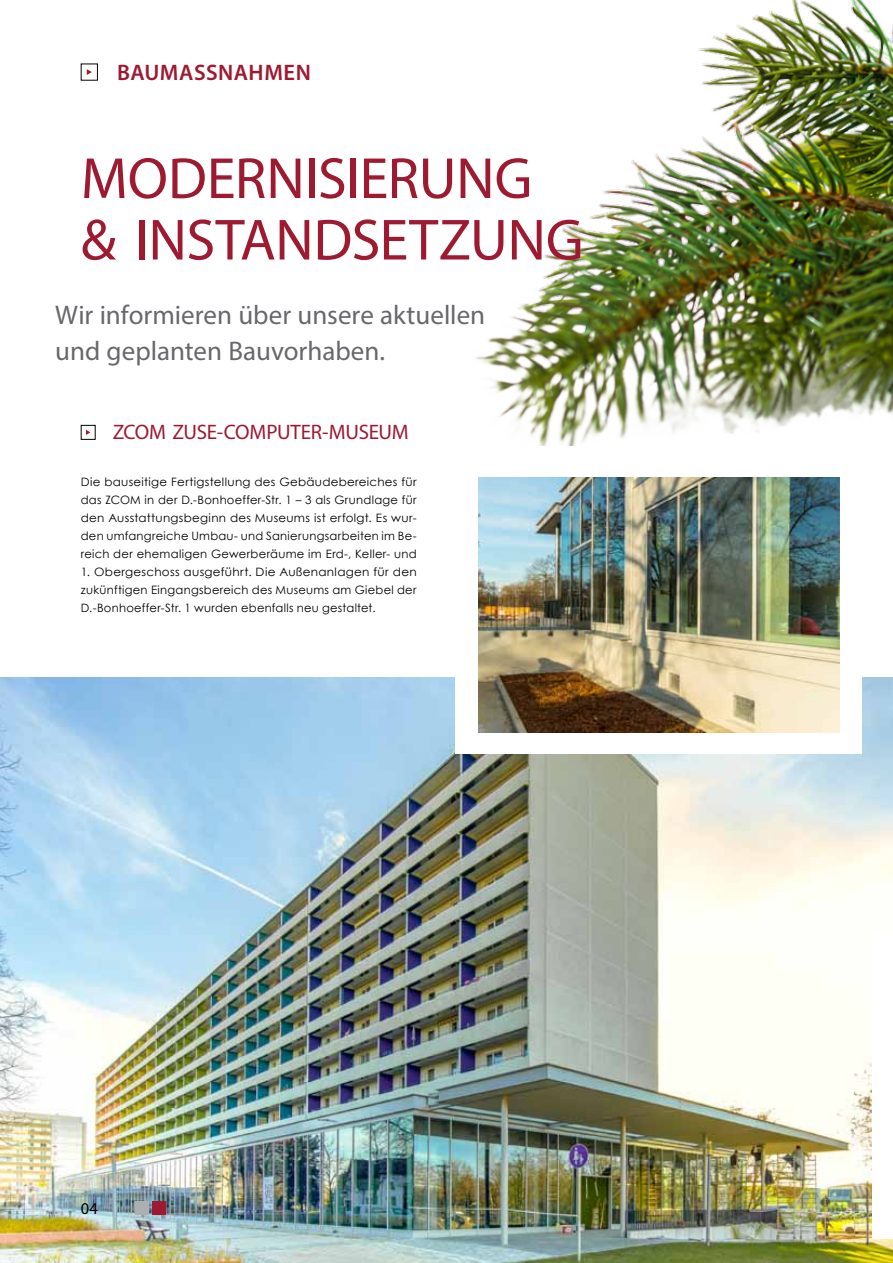
<style>
.page{position:relative;width:893px;height:1263px;background:#fff}
.page>*{position:absolute;margin:0;border:0;box-sizing:border-box;transform-origin:0 0}
.t1{font:58.5px/61.5px "Myriad Pro";letter-spacing:-.005em;color:#9e1a31}
.t2{font:27px/36px "Myriad Pro";color:#68676c}
.t3{font:600 22.5px "Myriad Pro";letter-spacing:.02em;color:#9e1a31}
.t4{font:21px "Myriad Pro";letter-spacing:-.015em;color:#9e1a31}
.t5{font:16.5px "Myriad Pro";color:#000}
.t6{font:11.55px/18px "Century Gothic";letter-spacing:.025em;color:#000;text-align:justify}
.t7{font:11.55px/18px "Century Gothic";letter-spacing:.025em;color:#000;text-align:justify;scale:1.04 1}
</style>
<div class="page">
<img style="left:475px;top:0;width:418px;height:446px">
<img style="left:0;top:677px;width:893px;height:586px">
<svg style="left:87px;top:69px;width:5px;height:6px"></svg>
<div style="left:135px;top:1201px;width:14px;height:14px;background:#aeafb2"></div>
<div style="left:152px;top:1201px;width:14px;height:14px;background:#9e1a31"></div>
<div style="left:81px;top:425px;width:15px;height:15px;border:1px solid #000"></div>
<svg style="left:86px;top:430px;width:4px;height:5px"></svg>
<div style="left:455px;top:447px;width:406px;height:307px;background:#fff"></div>
<img style="left:478px;top:477px;width:362px;height:255px">
<div style="left:872px;top:932px;width:21px;height:307px;background:#fff"></div>
<h3 class="t3" style="left:117px;top:58px;width:195px">BAUMASSNAHMEN</h3>
<h1 class="t1" style="left:81px;top:147px;width:504px">MODERNISIERUNG<br>&amp; INSTANDSETZUNG</h1>
<h2 class="t2" style="left:55px;top:297px;width:431px">Wir informieren über unsere aktuellen und geplanten Bauvorhaben.</h2>
<h3 class="t4" style="left:113px;top:419px;width:297px">ZCOM ZUSE-COMPUTER-MUSEUM</h3>
<p class="t6" style="left:81px;top:473px;width:337px">Die bauseitige Fertigstellung des Gebäudebereiches für das ZCOM in der D.-Bonhoeffer-Str. 1 – 3 als Grundlage für den Ausstattungsbeginn des Museums ist erfolgt. Es wur&shy;den umfangreiche Umbau- und Sanierungsarbeiten im Be&shy;reich der ehemaligen Gewerberäume im Erd-, Keller- und</p>
<p class="t7" style="left:81px;top:563px;width:324px">1. Obergeschoss ausgeführt. Die Außenanlagen für den zukünftigen Eingangsbereich des Museums am Giebel der D.-Bonhoeffer-Str. 1 wurden ebenfalls neu gestaltet.</p>
<h3 class="t5" style="left:81px;top:1198px;width:19px">04</h3>
</div>
